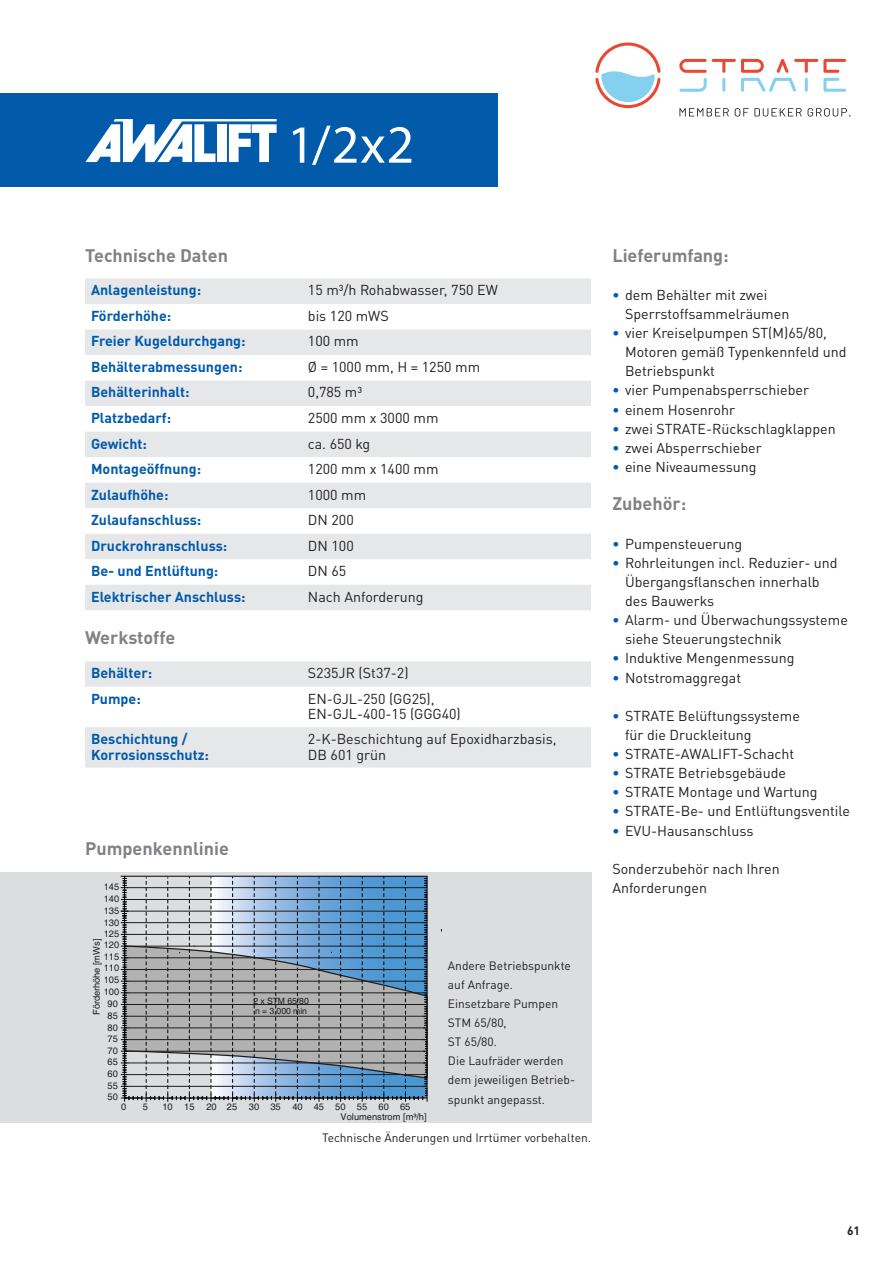
<style>
.page{position:relative;width:893px;height:1263px;background:#fff}
.page>*{position:absolute;margin:0;border:0;box-sizing:border-box;transform-origin:0 0}
.t1{font:54px "Myriad Pro";color:#fff}
.Zwischenüberschrift{font:700 18px "DIN Pro";color:#808285}
.Tabellentext{font:14.25px/19.2px "DIN Pro";color:#231f20}
.Tabellentext_Blau{font:700 14.25px/15.8px "DIN Pro";color:#015aaa}
.Fliesstext_standard{font:14.25px/19.2px "DIN Pro";color:#231f20}
.Text_Kennlinien{font:12px/19.2px "DIN Pro";color:#231f20}
.t2{font:700 12px "DIN Pro";color:#231f20}
.t3{font:9.3px/12px "Helvetica";letter-spacing:-.005em;color:#1d1d1b;text-align:justify}
.t4{font:8.7px/10.4px "Helvetica";letter-spacing:-.01em;color:#1d1d1b}
.s1{font-weight:700;color:#015aaa}
</style>
<div class="page">
<div style="left:0;top:93px;width:497px;height:94px;background:#015aaa"></div>
<svg style="left:85px;top:119px;width:192px;height:43px"></svg>
<svg style="left:679px;top:108px;width:171px;height:9px"></svg>
<svg style="left:595px;top:43px;width:66px;height:65px"></svg>
<svg style="left:679px;top:59px;width:167px;height:33px"></svg>
<div style="left:0;top:872px;width:591px;height:251px;background:#dcdddf"></div>
<svg style="left:85px;top:661px;width:506px;height:106px;fill:#e6e7e9"></svg>
<svg style="left:85px;top:279px;width:506px;height:331px;fill:#e6e7e9"></svg>
<hr style="left:121px;top:876px;width:306px;height:1px;background:#020204">
<hr style="left:427px;top:876px;width:1px;height:225px;background:#020204">
<svg style="left:121px;top:877px;width:307px;height:224px;background:#97aabb"></svg>
<hr style="left:126px;top:887px;width:299px;height:1px;background:#1d1d1b">
<hr style="left:128px;top:899px;width:299px;height:1px;background:#1d1d1b">
<hr style="left:128px;top:911px;width:299px;height:1px;background:#1d1d1b">
<hr style="left:128px;top:922px;width:298px;height:1px;background:#1d1d1b">
<hr style="left:128px;top:934px;width:299px;height:1px;background:#1d1d1b">
<hr style="left:128px;top:946px;width:299px;height:1px;background:#1d1d1b">
<hr style="left:126px;top:957px;width:299px;height:1px;background:#1d1d1b">
<hr style="left:128px;top:969px;width:299px;height:1px;background:#1d1d1b">
<hr style="left:128px;top:981px;width:299px;height:1px;background:#1d1d1b">
<hr style="left:128px;top:992px;width:299px;height:1px;background:#1d1d1b">
<hr style="left:128px;top:1004px;width:299px;height:1px;background:#1d1d1b">
<hr style="left:128px;top:1016px;width:299px;height:1px;background:#1d1d1b">
<hr style="left:128px;top:1028px;width:299px;height:1px;background:#1d1d1b">
<hr style="left:127px;top:1039px;width:299px;height:1px;background:#1d1d1b">
<hr style="left:126px;top:1051px;width:299px;height:1px;background:#1d1d1b">
<hr style="left:128px;top:1063px;width:299px;height:1px;background:#1d1d1b">
<hr style="left:128px;top:1074px;width:299px;height:1px;background:#1d1d1b">
<hr style="left:128px;top:1086px;width:299px;height:1px;background:#1d1d1b">
<h1 class="t1" style="left:287px;top:111px;width:129px">1/2x2</h1>
<p class="Zwischenüberschrift" style="left:85px;top:243px;width:144px">Technische Daten</p>
<p class="Tabellentext_Blau" style="left:91px;top:282px;width:112px">Anlagenleistung:</p>
<p class="Tabellentext" style="left:308px;top:279px;width:191px">15 m³/h Rohabwasser, 750 EW</p>
<p class="Tabellentext_Blau" style="left:91px;top:307px;width:82px">Förderhöhe:</p>
<p class="Tabellentext" style="left:308px;top:305px;width:82px">bis 120 mWS</p>
<p class="Tabellentext_Blau" style="left:91px;top:333px;width:156px">Freier Kugeldurchgang:</p>
<p class="Tabellentext" style="left:308px;top:330px;width:52px">100 mm</p>
<p class="Tabellentext_Blau" style="left:91px;top:358px;width:153px">Behälterabmessungen:</p>
<p class="Tabellentext" style="left:308px;top:356px;width:174px">Ø = 1000 mm, H = 1250 mm</p>
<p class="Tabellentext_Blau" style="left:91px;top:384px;width:100px">Behälterinhalt:</p>
<p class="Tabellentext" style="left:308px;top:381px;width:56px">0,785 m³</p>
<p class="Tabellentext_Blau" style="left:91px;top:409px;width:82px">Platzbedarf:</p>
<p class="Tabellentext" style="left:308px;top:407px;width:132px">2500 mm x 3000 mm</p>
<p class="Tabellentext_Blau" style="left:91px;top:435px;width:57px">Gewicht:</p>
<p class="Tabellentext" style="left:308px;top:432px;width:64px">ca. 650 kg</p>
<p class="Tabellentext_Blau" style="left:91px;top:460px;width:112px">Montageöffnung:</p>
<p class="Tabellentext" style="left:308px;top:458px;width:132px">1200 mm x 1400 mm</p>
<p class="Tabellentext_Blau" style="left:91px;top:486px;width:79px">Zulaufhöhe:</p>
<p class="Tabellentext" style="left:308px;top:483px;width:60px">1000 mm</p>
<p class="Tabellentext_Blau" style="left:91px;top:511px;width:112px">Zulaufanschluss:</p>
<p class="Tabellentext" style="left:308px;top:509px;width:47px">DN 200</p>
<p class="Tabellentext_Blau" style="left:91px;top:537px;width:138px">Druckrohranschluss:</p>
<p class="Tabellentext" style="left:308px;top:534px;width:47px">DN 100</p>
<p class="Tabellentext_Blau" style="left:91px;top:562px;width:129px">Be- und Entlüftung:</p>
<p class="Tabellentext" style="left:308px;top:560px;width:40px">DN 65</p>
<p class="Tabellentext_Blau" style="left:91px;top:588px;width:156px">Elektrischer Anschluss:</p>
<p class="Tabellentext" style="left:308px;top:585px;width:117px">Nach Anforderung</p>
<p class="Zwischenüberschrift" style="left:85px;top:625px;width:92px">Werkstoffe</p>
<p class="Tabellentext_Blau" style="left:91px;top:664px;width:63px">Behälter:</p>
<p class="Tabellentext" style="left:308px;top:662px;width:102px">S235JR (St37-2)</p>
<p class="Tabellentext_Blau" style="left:91px;top:690px;width:51px">Pumpe:</p>
<p class="Tabellentext" style="left:308px;top:689px;width:154px;line-height:15.8px">EN-GJL-250 (GG25),<br>EN-GJL-400-15 (GGG40)</p>
<p class="Tabellentext_Blau" style="left:91px;top:730px;width:119px">Beschichtung /<br>Korrosionsschutz:</p>
<p class="Tabellentext" style="left:308px;top:730px;width:250px;line-height:15.8px">2-K-Beschichtung auf Epoxidharzbasis,<br>DB 601 grün</p>
<p class="Zwischenüberschrift" style="left:85px;top:836px;width:145px">Pumpenkennlinie</p>
<p class="t3" style="left:104px;top:881px;width:17px">145<br>140<br>135<br>130</p>
<p class="t3" style="left:104px;top:928px;width:17px">125</p>
<p class="t3" style="left:91px;top:1015px;width:78px;rotate:-90deg">Förderhöhe [mWs]</p>
<p class="t3" style="left:104px;top:939px;width:17px">120</p>
<p class="t3" style="left:104px;top:951px;width:17px">115</p>
<p class="t3" style="left:104px;top:962px;width:17px">110</p>
<p class="t3" style="left:104px;top:974px;width:17px">105</p>
<p class="t3" style="left:104px;top:986px;width:17px">100</p>
<p class="t3" style="left:108px;top:998px;width:12px">90</p>
<p class="t3" style="left:108px;top:1010px;width:12px">85</p>
<p class="t3" style="left:108px;top:1022px;width:12px">80</p>
<p class="t3" style="left:108px;top:1033px;width:12px">75</p>
<p class="t3" style="left:108px;top:1045px;width:12px">70</p>
<p class="t3" style="left:108px;top:1056px;width:12px">65</p>
<p class="t3" style="left:108px;top:1068px;width:12px">60</p>
<p class="t3" style="left:108px;top:1080px;width:12px">55</p>
<p class="t3" style="left:108px;top:1091px;width:12px">50</p>
<p class="t4" style="left:253px;top:996px;width:57px">2 x STM 65/80 n = 3.000 min</p>
<p class="t3" style="left:121px;top:1101px;width:7px">0</p>
<p class="t3" style="left:143px;top:1101px;width:7px">5</p>
<p class="t3" style="left:162px;top:1101px;width:34px">10 15</p>
<p class="t3" style="left:206px;top:1101px;width:76px">20 25 30 35</p>
<p class="t3" style="left:292px;top:1101px;width:120px">40 45 50 55 60 65</p>
<p class="t3" style="left:341px;top:1111px;width:88px">Volumenstrom [m³/h]</p>
<p class="Text_Kennlinien" style="left:448px;top:954px;width:125px">Andere Betriebspunkte auf Anfrage.</p>
<p class="Text_Kennlinien" style="left:448px;top:993px;width:112px">Einsetzbare Pumpen<br>STM 65/80,<br>ST 65/80.</p>
<p class="Text_Kennlinien" style="left:448px;top:1050px;width:129px">Die Laufräder werden dem jeweiligen Betrieb&shy;spunkt angepasst.</p>
<p class="Text_Kennlinien" style="left:322px;top:1127px;width:271px">Technische Änderungen und Irrtümer vorbehalten.</p>
<p class="Zwischenüberschrift" style="left:612px;top:243px;width:118px">Lieferumfang:</p>
<p class="Tabellentext" style="left:625px;top:284px;width:166px;text-indent:-13px"><span class="s1">•</span> dem Behälter mit zwei<br>Sperrstoffsammelräumen</p>
<p class="Tabellentext" style="left:625px;top:322px;width:223px;text-indent:-13px"><span class="s1">•</span> vier Kreiselpumpen ST(M)65/80,<br>Motoren gemäß Typenkennfeld und<br>Betriebspunkt</p>
<p class="Tabellentext" style="left:612px;top:379px;width:198px"><span class="s1">•</span> vier Pumpenabsperrschieber</p>
<p class="Tabellentext" style="left:612px;top:398px;width:124px"><span class="s1">•</span> einem Hosenrohr</p>
<p class="Tabellentext" style="left:612px;top:418px;width:225px"><span class="s1">•</span> zwei STRATE-Rückschlagklappen</p>
<p class="Tabellentext" style="left:612px;top:437px;width:151px"><span class="s1">•</span> zwei Absperrschieber</p>
<p class="Tabellentext" style="left:612px;top:456px;width:146px"><span class="s1">•</span> eine Niveaumessung</p>
<p class="Zwischenüberschrift" style="left:612px;top:491px;width:75px">Zubehör:</p>
<p class="Tabellentext" style="left:612px;top:532px;width:132px"><span class="s1">•</span> Pumpensteuerung</p>
<p class="Tabellentext" style="left:625px;top:551px;width:214px;text-indent:-13px"><span class="s1">•</span> Rohrleitungen incl. Reduzier- und<br>Übergangsflanschen innerhalb des Bauwerks</p>
<p class="Tabellentext" style="left:625px;top:609px;width:224px;text-indent:-13px"><span class="s1">•</span> Alarm- und Überwachungssysteme siehe Steuerungstechnik</p>
<p class="Tabellentext" style="left:612px;top:647px;width:184px"><span class="s1">•</span> Induktive Mengenmessung</p>
<p class="Tabellentext" style="left:612px;top:666px;width:130px"><span class="s1">•</span> Notstromaggregat</p>
<p class="Tabellentext" style="left:625px;top:705px;width:176px;text-indent:-13px"><span class="s1">•</span> STRATE Belüftungssysteme für die Druckleitung</p>
<p class="Tabellentext" style="left:612px;top:743px;width:183px"><span class="s1">•</span> STRATE-AWALIFT-Schacht</p>
<p class="Tabellentext" style="left:612px;top:762px;width:175px"><span class="s1">•</span> STRATE Betriebsgebäude</p>
<p class="Tabellentext" style="left:612px;top:781px;width:207px"><span class="s1">•</span> STRATE Montage und Wartung</p>
<p class="Tabellentext" style="left:612px;top:800px;width:239px"><span class="s1">•</span> STRATE-Be- und Entlüftungsventile</p>
<p class="Tabellentext" style="left:612px;top:819px;width:143px"><span class="s1">•</span> EVU-Hausanschluss</p>
<p class="Fliesstext_standard" style="left:612px;top:858px;width:169px">Sonderzubehör nach Ihren<br>Anforderungen</p>
<p class="t2" style="left:847px;top:1222px;width:15px">61</p>
</div>
